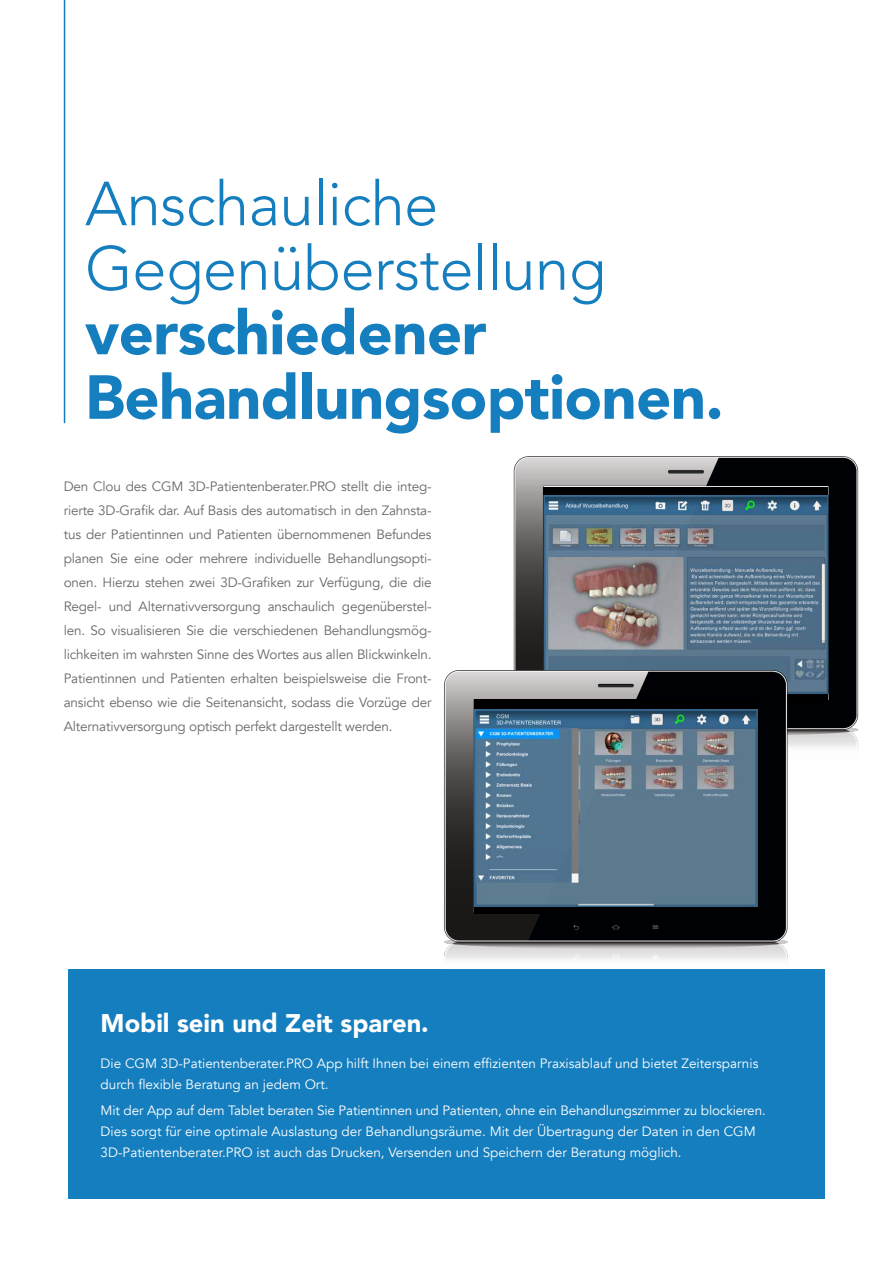
<style>
.page{position:relative;width:893px;height:1263px;background:#fff}
.page>*{position:absolute;margin:0;border:0;box-sizing:border-box;transform-origin:0 0}
.t1{font:900 61.5px/64.5px "Avenir";letter-spacing:-.01em;color:#157ebe}
.t2{font:300 61.5px/64.5px "Avenir";letter-spacing:-.01em;color:#157ebe}
.t3{font:900 25.5px "Avenir";color:#fff}
.t4{font:13.5px/24px "Avenir";letter-spacing:-.015em;color:#686867;text-align:justify}
.t5{font:13.5px/21px "Avenir";color:#fff}
</style>
<div class="page">
<hr style="left:64px;top:0;width:1px;height:423px;background:#157ebe">
<div style="left:68px;top:969px;width:757px;height:230px;background:#157ebe"></div>
<img style="left:513px;top:456px;width:346px;height:292px">
<div style="left:544px;top:487px;width:284px;height:214px;background:#000"></div>
<img style="left:544px;top:496px;width:284px;height:197px">
<img style="left:444px;top:645px;width:351px;height:317px">
<div style="left:474px;top:700px;width:284px;height:214px;background:#000"></div>
<img style="left:474px;top:709px;width:284px;height:197px">
<h1 class="t2" style="left:85px;top:172px;width:523px">Anschauliche<br>Gegenüberstellung</h1>
<h1 class="t1" style="left:85px;top:299px;width:640px">verschiedener<br>Behandlungsoptionen.</h1>
<p class="t4" style="left:64px;top:475px;width:369px">Den Clou des CGM 3D-Patientenberater.PRO stellt die integ&shy;rierte 3D-Grafik dar. Auf Basis des automatisch in den Zahnsta&shy;tus der Patientinnen und Patienten übernommenen Befundes planen Sie eine oder mehrere individuelle Behandlungsopti&shy;onen. Hierzu stehen zwei 3D-Grafiken zur Verfügung, die die Regel- und Alternativversorgung anschaulich gegenüberstel&shy;len. So visualisieren Sie die verschiedenen Behandlungsmög&shy;lichkeiten im wahrsten Sinne des Wortes aus allen Blickwinkeln.<br>Patientinnen und Patienten erhalten beispielsweise die Front&shy;ansicht ebenso wie die Seitenansicht, sodass die Vorzüge der Alternativversorgung optisch perfekt dargestellt werden.</p>
<h2 class="t3" style="left:101px;top:1001px;width:330px">Mobil sein und Zeit sparen.</h2>
<p class="t5" style="left:101px;top:1053px;width:659px">Die CGM 3D-Patientenberater.PRO App hilft Ihnen bei einem effizienten Praxisablauf und bietet Zeitersparnis durch flexible Beratung an jedem Ort.</p>
<p class="t5" style="left:101px;top:1100px;width:667px">Mit der App auf dem Tablet beraten Sie Patientinnen und Patienten, ohne ein Behandlungszimmer zu blockieren.<br>Dies sorgt für eine optimale Auslastung der Behandlungsräume. Mit der Übertragung der Daten in den CGM<br>3D-Patientenberater.PRO ist auch das Drucken, Versenden und Speichern der Beratung möglich.</p>
</div>
